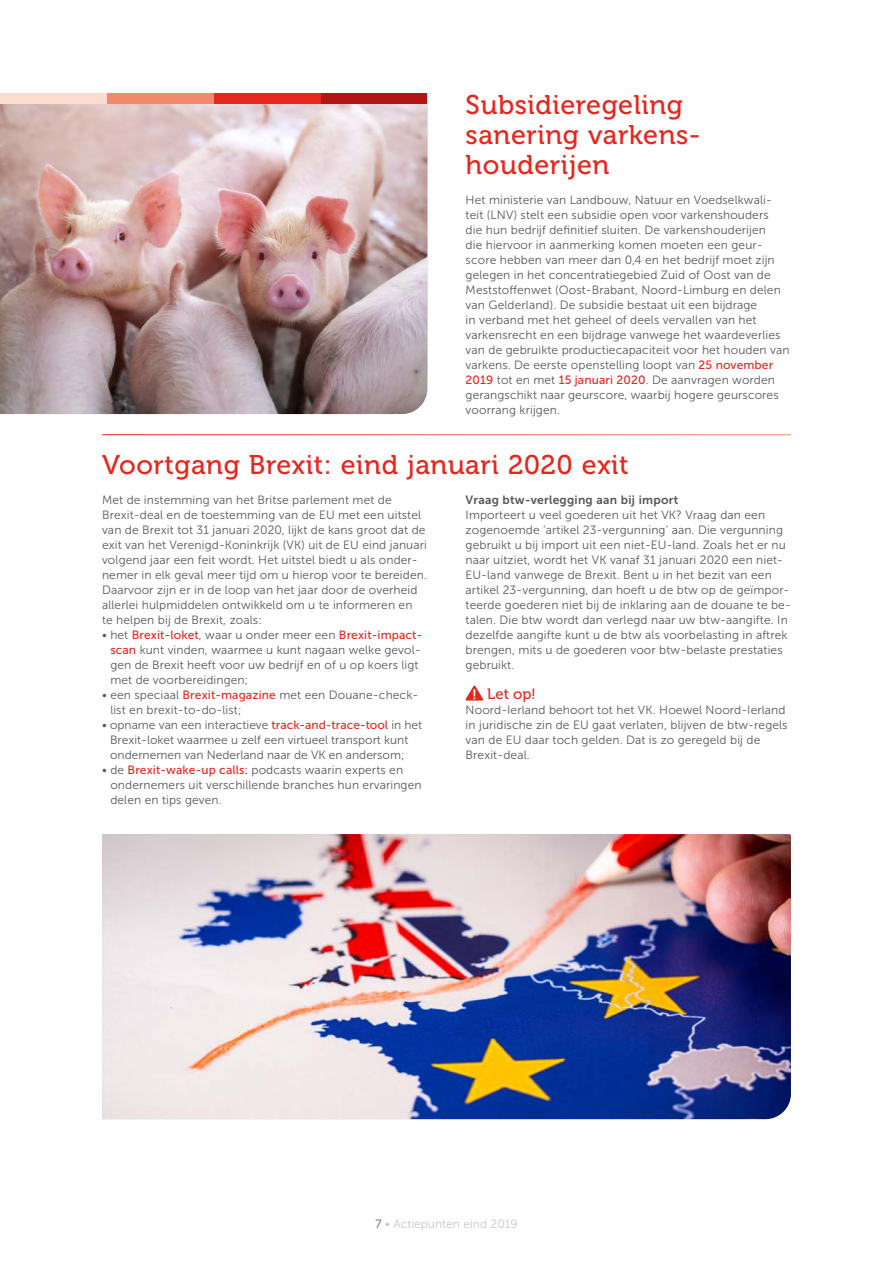
<style>
.page{position:relative;width:893px;height:1263px;background:#fff}
.page>*{position:absolute;margin:0;border:0;box-sizing:border-box;transform-origin:0 0}
.t1{font:27px/30px "Museo 500";letter-spacing:.02em;color:#e5271e}
.t2{font:15px "Museo 500";color:#e5271e}
.t3{font:12px/15px "Museo Sans 300";letter-spacing:.01em;color:#575756}
.t4{font:12px "Museo Sans 500";letter-spacing:.01em;color:#e5271e}
.t5{font:12px "Museo Sans 700";letter-spacing:.02em;color:#575756}
.t6{font:12px "Museo Sans 300";color:#c6c6c6}
.s1{font-family:"Museo Sans 500";color:#e5271e}
.s2{font-family:"Museo Sans 300";color:#575756}
.s3{color:#575756}
</style>
<div class="page">
<img style="left:0;top:104px;width:427px;height:310px">
<img style="left:102px;top:834px;width:689px;height:285px">
<div style="left:320px;top:94px;width:107px;height:10px;background:#af1615"></div>
<div style="left:214px;top:94px;width:106px;height:10px;background:#e5271e"></div>
<div style="left:107px;top:94px;width:107px;height:10px;background:#f18a6c"></div>
<div style="left:0;top:94px;width:107px;height:10px;background:#fcdcce"></div>
<svg style="left:465px;top:685px;width:18px;height:16px"></svg>
<h1 class="t1" style="left:466px;top:90px;width:236px">Subsidieregeling sanering varkens&shy;houderijen</h1>
<p class="t3" style="left:466px;top:192px;width:325px">Het ministerie van Landbouw, Natuur en Voedselkwali&shy;teit (LNV) stelt een subsidie open voor varkenshouders<br>die hun bedrijf definitief sluiten. De varkenshouderijen<br>die hiervoor in aanmerking komen moeten een geur&shy;score hebben van meer dan 0,4 en het bedrijf moet zijn gelegen in het concentratiegebied Zuid of Oost van de Meststoffenwet (Oost-Brabant, Noord-Limburg en delen van Gelderland). De subsidie bestaat uit een bijdrage<br>in verband met het geheel of deels vervallen van het varkensrecht en een bijdrage vanwege het waardeverlies van de gebruikte productiecapaciteit voor het houden van varkens. De eerste openstelling loopt van <span class="s1">25 november 2019</span> tot en met <span class="s1">15 januari 2020</span>. De aanvragen worden gerangschikt naar geurscore, waarbij hogere geurscores voorrang krijgen.</p>
<h1 class="t1" style="left:102px;top:450px;width:528px">Voortgang Brexit: eind januari 2020 exit</h1>
<p class="t3" style="left:102px;top:492px;width:326px">Met de instemming van het Britse parlement met de Brexit-deal en de toestemming van de EU met een uitstel van de Brexit tot 31 januari 2020, lijkt de kans groot dat de exit van het Verenigd-Koninkrijk (VK) uit de EU eind januari volgend jaar een feit wordt. Het uitstel biedt u als onder&shy;nemer in elk geval meer tijd om u hierop voor te bereiden.<br>Daarvoor zijn er in de loop van het jaar door de overheid allerlei hulpmiddelen ontwikkeld om u te informeren en<br>te helpen bij de Brexit, zoals:</p>
<p class="t4" style="left:102px;top:628px;width:322px"><span class="s2">• het</span> Brexit-loket<span class="s2">, waar u onder meer een</span> Brexit-impact-</p>
<p class="t3" style="left:110px;top:642px;width:312px"><span class="s1">scan</span> kunt vinden, waarmee u kunt nagaan welke gevol&shy;gen de Brexit heeft voor uw bedrijf en of u op koers ligt met de voorbereidingen;</p>
<p class="t3" style="left:110px;top:687px;width:309px;text-indent:-8px">• een speciaal <span class="s1">Brexit-magazine</span> met een Douane-check&shy;list en brexit-to-do-list;</p>
<p class="t3" style="left:110px;top:717px;width:314px;text-indent:-8px">• opname van een interactieve <span class="s1">track-and-trace-tool</span> in het<br>Brexit-loket waarmee u zelf een virtueel transport kunt ondernemen van Nederland naar de VK en andersom;</p>
<p class="t3" style="left:110px;top:762px;width:313px;text-indent:-8px">• de <span class="s1">Brexit-wake-up calls:</span> podcasts waarin experts en ondernemers uit verschillende branches hun ervaringen delen en tips geven.</p>
<p class="t5" style="left:466px;top:493px;width:214px">Vraag btw-verlegging aan bij import</p>
<p class="t3" style="left:466px;top:507px;width:327px">Importeert u veel goederen uit het VK? Vraag dan een zogenoemde ‘artikel 23-vergunning’ aan. Die vergunning gebruikt u bij import uit een niet-EU-land. Zoals het er nu naar uitziet, wordt het VK vanaf 31 januari 2020 een niet-EU-land vanwege de Brexit. Bent u in het bezit van een artikel 23-vergunning, dan hoeft u de btw op de geïmpor&shy;teerde goederen niet bij de inklaring aan de douane te be&shy;talen. Die btw wordt dan verlegd naar uw btw-aangifte. In dezelfde aangifte kunt u de btw als voorbelasting in aftrek brengen, mits u de goederen voor btw-belaste prestaties gebruikt.</p>
<p class="t2" style="left:487px;top:686px;width:50px">Let op!</p>
<p class="t3" style="left:466px;top:702px;width:323px">Noord-Ierland behoort tot het VK. Hoewel Noord-Ierland in juridische zin de EU gaat verlaten, blijven de btw-regels van de EU daar toch gelden. Dat is zo geregeld bij de Brexit-deal.</p>
<p class="t6" style="left:375px;top:1218px;width:144px"><span class="s3">7</span> • Actiepunten eind 2019</p>
</div>
